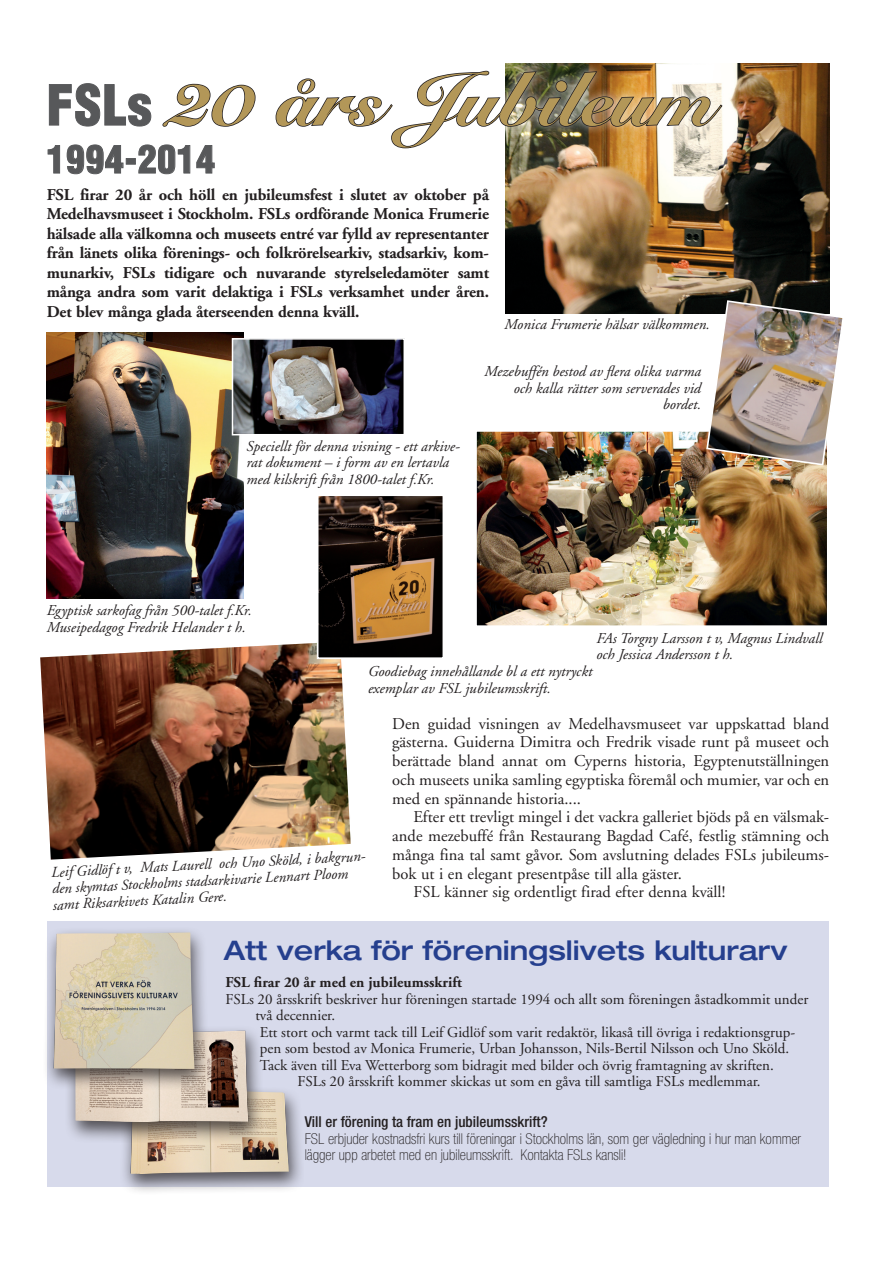
<style>
.page{position:relative;width:893px;height:1263px;background:#fff}
.page>*{position:absolute;margin:0;border:0;box-sizing:border-box;transform-origin:0 0}
.t1{font:75px "Snell Roundhand LT Std Blk Scr";color:#b39758}
.t2{font:900 condensed 37.5px "Helvetica LT Std";letter-spacing:.03em;color:#57585a}
.t3{font:500 expanded 27px "Helvetica Neue LT Std";color:#253f8e}
.t4{font:16.5px/18.8px "Adobe Garamond";color:#231f20;text-align:justify}
.t5{font:700 16.5px/19.5px "Adobe Garamond";letter-spacing:-.01em;color:#231f20;text-align:justify}
.t6{font:italic 15px/16.5px "Adobe Garamond";color:#231f20}
.t7{font:15px "Adobe Garamond";color:#231f20}
.t8{font:100 condensed 15px/16.5px "Helvetica Neue LT Std";color:#231f20}
.t9{font:500 condensed 15px "Helvetica Neue LT Std";color:#231f20}
.t10{font:700 15px "Adobe Garamond";color:#231f20}
.s1{font-family:"Helvetica LT Std";font-weight:900;font-stretch:condensed;font-size:54px;color:#57585a}
</style>
<div class="page">
<img style="left:47px;top:333px;width:197px;height:265px">
<img style="left:40px;top:643px;width:311px;height:217px">
<img style="left:506px;top:64px;width:323px;height:250px">
<div style="left:38px;top:61px;width:693px;height:121px;background:#fff;opacity:.75"></div>
<svg style="left:49px;top:83px;width:103px;height:44px"></svg>
<svg style="left:162px;top:83px;width:94px;height:44px"></svg>
<img style="left:275px;top:70px;width:448px;height:79px">
<svg style="left:47px;top:145px;width:13px;height:29px"></svg>
<svg style="left:66px;top:144px;width:58px;height:30px"></svg>
<svg style="left:138px;top:144px;width:77px;height:30px"></svg>
<img style="left:235px;top:341px;width:167px;height:91px">
<div style="left:232px;top:338px;width:173px;height:97px;border:2px solid #fff"></div>
<img style="left:478px;top:432px;width:348px;height:193px">
<div style="left:475px;top:429px;width:354px;height:199px;border:2px solid #fff"></div>
<img style="left:705px;top:299px;width:138px;height:167px">
<img style="left:320px;top:497px;width:121px;height:159px">
<div style="left:317px;top:494px;width:127px;height:165px;border:2px solid #fff"></div>
<div style="left:47px;top:922px;width:782px;height:265px;background:#d7daeb"></div>
<div style="left:118px;top:1083px;width:186px;height:112px;background:#231f20;opacity:.75"></div>
<img style="left:131px;top:1089px;width:158px;height:85px">
<div style="left:63px;top:1022px;width:201px;height:121px;background:#231f20;opacity:.75"></div>
<img style="left:75px;top:1029px;width:173px;height:93px">
<div style="left:41px;top:926px;width:169px;height:164px;background:#231f20;opacity:.75"></div>
<img style="left:54px;top:932px;width:141px;height:137px">
<h1 class="t1" style="left:47px;top:54px;width:668px"><span class="s1">FSLs</span> 20 års Jubileum</h1>
<h2 class="t2" style="left:47px;top:136px;width:170px">1994-2014</h2>
<p class="t5" style="left:47px;top:185px;width:444px">FSL firar 20 år och höll en jubileumsfest i slutet av oktober på Medelhavsmuseet i Stockholm. FSLs ordförande Monica Frumerie hälsade alla välkomna och museets entré var fylld av representanter från länets olika förenings- och folkrörelsearkiv, stadsarkiv, kom&shy;munarkiv, FSLs tidigare och nuvarande styrelseledamöter samt många andra som varit delaktiga i FSLs verksamhet under åren.<br>Det blev många glada återseenden denna kväll.</p>
<p class="t6" style="left:504px;top:316px;width:207px">Monica Frumerie hälsar välkommen.</p>
<p class="t6" style="left:247px;top:438px;width:215px">Speciellt för denna visning - ett arkive&shy;rat dokument – i form av en lertavla med kilskrift från 1800-talet f.Kr.</p>
<p class="t6" style="left:484px;top:364px;width:218px;text-align:right">Mezebuffén bestod av flera olika varma och kalla rätter som serverades vid bordet.</p>
<p class="t6" style="left:47px;top:603px;width:207px">Egyptisk sarkofag från 500-talet f.Kr.<br>Museipedagog Fredrik Helander t h.</p>
<p class="t6" style="left:596px;top:630px;width:228px">FAs Torgny Larsson t v, Magnus Lindvall och Jessica Andersson t h.</p>
<p class="t6" style="left:368px;top:663px;width:226px">Goodiebag innehållande bl a ett nytryckt exemplar av FSL jubileumsskrift.</p>
<p class="t6" style="left:51px;top:864px;width:319px;rotate:-3deg">Leif Gidlöf t v, Mats Laurell och Uno Sköld, i bakgrun&shy;den skymtas Stockholms stadsarkivarie Lennart Ploom samt Riksarkivets Katalin Gere.</p>
<p class="t4" style="left:392px;top:714px;width:438px">Den guidad visningen av Medelhavsmuseet var uppskattad bland gästerna. Guiderna Dimitra och Fredrik visade runt på museet och berättade bland annat om Cyperns historia, Egyptenutställningen och museets unika samling egyptiska föremål och mumier, var och en med en spännande historia....</p>
<p class="t4" style="left:413px;top:808px;width:417px">Efter ett trevligt mingel i det vackra galleriet bjöds på en välsmak-</p>
<p class="t4" style="left:392px;top:827px;width:438px">ande mezebuffé från Restaurang Bagdad Café, festlig stämning och</p>
<p class="t4" style="left:392px;top:846px;width:438px">många fina tal samt gåvor. Som avslutning delades FSLs jubileums-</p>
<p class="t4" style="left:392px;top:864px;width:291px">bok ut i en elegant presentpåse till alla gäster.</p>
<p class="t4" style="left:413px;top:883px;width:313px">FSL känner sig ordentligt firad efter denna kväll!</p>
<h3 class="t3" style="left:224px;top:933px;width:565px">Att verka för föreningslivets kulturarv</h3>
<p class="t10" style="left:225px;top:974px;width:238px">FSL firar 20 år med en jubileumsskrift</p>
<p class="t7" style="left:225px;top:991px;width:584px">FSLs 20 årsskrift beskriver hur föreningen startade 1994 och allt som föreningen åstadkommit under</p>
<p class="t7" style="left:255px;top:1007px;width:81px">två decennier.</p>
<p class="t7" style="left:260px;top:1024px;width:537px">Ett stort och varmt tack till Leif Gidlöf som varit redaktör, likaså till övriga i redaktionsgrup-</p>
<p class="t7" style="left:260px;top:1040px;width:531px">pen som bestod av Monica Frumerie, Urban Johansson, Nils-Bertil Nilsson och Uno Sköld.</p>
<p class="t7" style="left:260px;top:1057px;width:515px">Tack även till Eva Wetterborg som bidragit med bilder och övrig framtagning av skriften.</p>
<p class="t7" style="left:297px;top:1073px;width:465px">FSLs 20 årsskrift kommer skickas ut som en gåva till samtliga FSLs medlemmar.</p>
<p class="t9" style="left:305px;top:1113px;width:245px">Vill er förening ta fram en jubileumsskrift?</p>
<p class="t8" style="left:305px;top:1130px;width:498px">FSL erbjuder kostnadsfri kurs till föreningar i Stockholms län, som ger vägledning i hur man kommer lägger upp arbetet med en jubileumsskrift. Kontakta FSLs kansli!</p>
</div>
